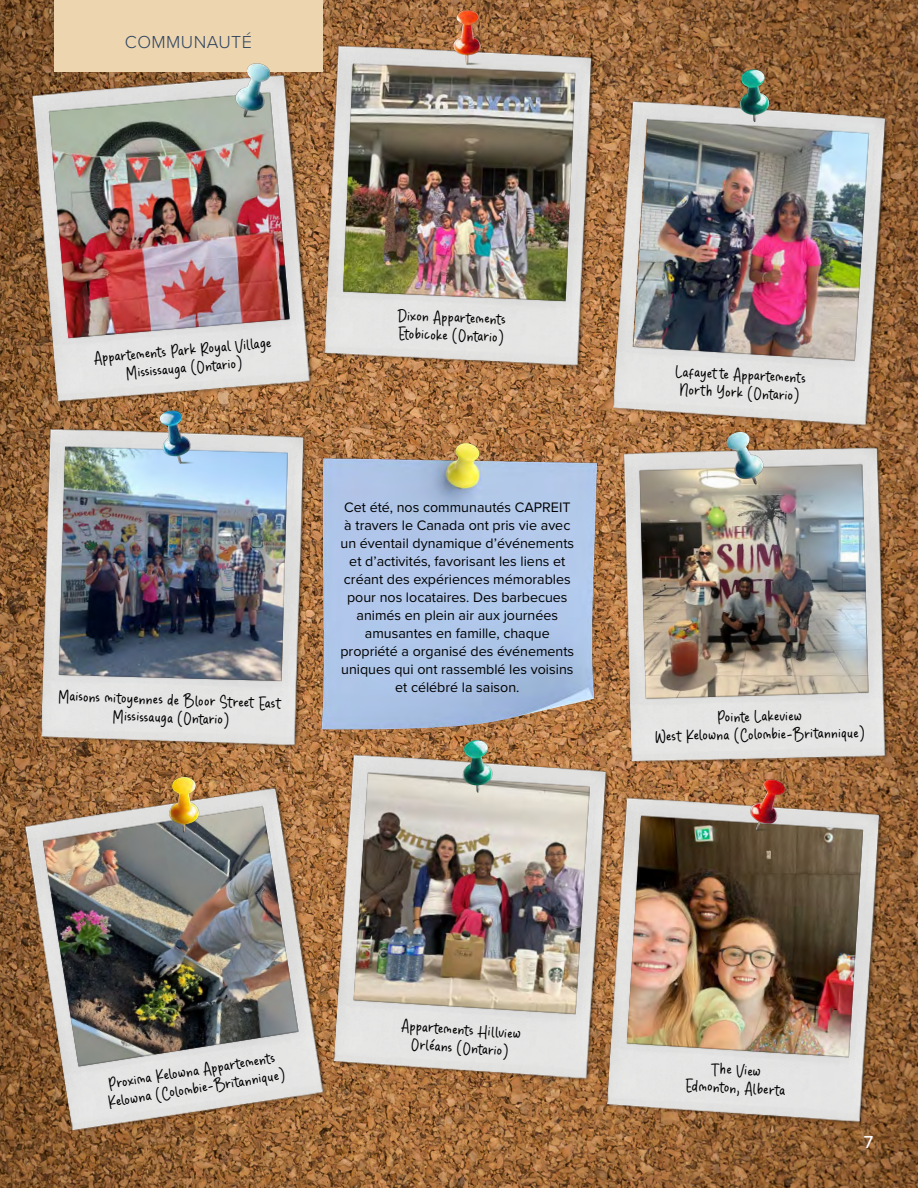
<style>
.page{position:relative;width:918px;height:1188px;background:#fff}
.page>*{position:absolute;margin:0;border:0;box-sizing:border-box;transform-origin:0 0}
.t1{font:21px/18px "Duck&Tiger";color:#000;text-align:center}
.t2{font:300 18px "Proxima Nova";letter-spacing:.025em;color:#2e4461}
.t3{font:500 18px "Proxima Nova";color:#fff}
.t4{font:14.25px/18px "Proxima Nova";color:#000;text-align:center}
</style>
<div class="page">
<img style="left:0;top:0;width:918px;height:1188px">
<div style="left:54px;top:0;width:269px;height:71px;background:#ecd5af"></div>
<img style="left:333px;top:433px;width:254px;height:292px">
<img style="left:27px;top:43px;width:317px;height:403px">
<img style="left:301px;top:17px;width:320px;height:392px">
<img style="left:575px;top:71px;width:341px;height:398px">
<img style="left:5px;top:400px;width:328px;height:355px">
<img style="left:587px;top:419px;width:328px;height:387px">
<img style="left:0;top:755px;width:359px;height:424px">
<img style="left:296px;top:725px;width:341px;height:398px">
<img style="left:569px;top:768px;width:341px;height:398px">
<img style="left:216px;top:46px;width:61px;height:81px">
<img style="left:444px;top:0;width:43px;height:71px">
<img style="left:723px;top:65px;width:56px;height:72px">
<img style="left:144px;top:391px;width:56px;height:82px">
<img style="left:710px;top:425px;width:72px;height:71px">
<img style="left:157px;top:771px;width:54px;height:71px">
<img style="left:451px;top:731px;width:51px;height:72px">
<img style="left:735px;top:760px;width:59px;height:76px">
<p class="t2" style="left:125px;top:28px;width:129px">COMMUNAUTÉ</p>
<p class="t1" style="left:93px;top:349px;width:180px;rotate:-5deg">Appartements Park Royal Village<br>Mississauga (Ontario)</p>
<p class="t1" style="left:58px;top:687px;width:224px;rotate:2deg">Maisons mitoyennes de Bloor Street East<br>Mississauga (Ontario)</p>
<p class="t1" style="left:397px;top:306px;width:110px;text-align:left;rotate:2deg">Dixon Appartements<br>Etobicoke (Ontario)</p>
<p class="t4" style="left:340px;top:497px;width:235px">Cet été, nos communautés CAPREIT à travers le Canada ont pris vie avec un éventail dynamique d’événements et d’activités, favorisant les liens et créant des expériences mémorables pour nos locataires. Des barbecues animés en plein air aux journées amusantes en famille, chaque propriété a organisé des événements uniques qui ont rassemblé les voisins et célébré la saison.</p>
<p class="t1" style="left:675px;top:362px;width:133px;text-align:left;rotate:3deg">Lafayette Appartements<br>North York (Ontario)</p>
<p class="t1" style="left:654px;top:709px;width:212px;rotate:-1deg">Pointe Lakeview<br>West Kelowna (Colombie-Britannique)</p>
<p class="t1" style="left:104px;top:1075px;width:181px;text-align:left;rotate:-9deg">Proxima Kelowna Appartements<br>Kelowna (Colombie-Britannique)</p>
<p class="t1" style="left:402px;top:1016px;width:122px;rotate:4deg">Appartements Hillview<br>Orléans (Ontario)</p>
<p class="t1" style="left:686px;top:1058px;width:102px;rotate:3deg">The View<br>Edmonton, Alberta</p>
<p class="t3" style="left:864px;top:1129px;width:11px">7</p>
</div>
